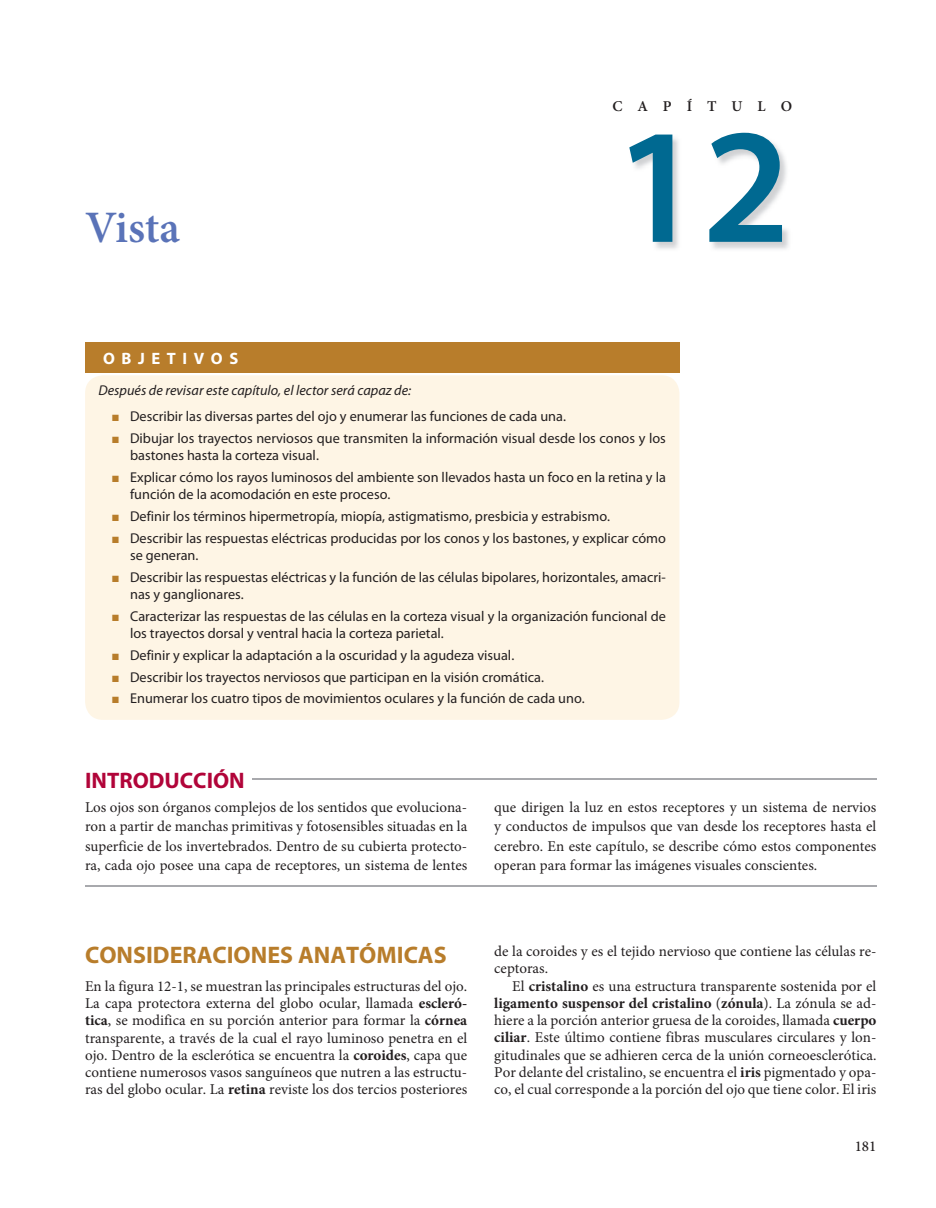
<style>
.page{position:relative;width:936px;height:1208px;background:#fff}
.page>*{position:absolute;margin:0;border:0;box-sizing:border-box;transform-origin:0 0}
.t1{font:600 165px "Myriad Pro";color:#006991}
.t2{font:600 45px "Minion Pro";color:#5a73b8}
.t3{font:700 24px "Myriad Pro";color:#b87d2b}
.t4{font:700 22.5px "Myriad Pro";color:#b10439}
.t5{font:700 16.5px "Myriad Pro";letter-spacing:.4em;color:#fff}
.t6{font:15px/19.5px "Minion Pro";color:#231f20;text-align:justify}
.t7{font:700 15px "Minion Pro";color:#231f20}
.t8{font:600 15px "Minion Pro";letter-spacing:1em;color:#231f20}
.t9{font:500 15px "Minion Pro";color:#231f20}
.t10{font:14.25px/17.2px "Myriad Pro";color:#231f20}
.t11{font:italic 14.25px "Myriad Pro";color:#231f20}
.s1{color:#b87d2b}
.s2{font-weight:700}
.s3{font-weight:400}
</style>
<div class="page">
<img style="left:632px;top:136px;width:157px;height:213px">
<div style="left:85px;top:342px;width:594px;height:30px;background:#b87d2b"></div>
<div style="left:85px;top:375px;width:594px;height:345px;background:#fef5e5;border-radius:18px"></div>
<hr style="left:85px;top:884px;width:791px;height:2px;background:#a8a9ad">
<hr style="left:252px;top:778px;width:624px;height:2px;background:#a8a9ad">
<p class="t2" style="left:85px;top:209px;width:96px">Vista</p>
<p class="t8" style="left:612px;top:100px;width:181px">CAPÍTULO</p>
<p class="t1" style="left:613px;top:123px;width:178px">12</p>
<p class="t5" style="left:103px;top:352px;width:137px">OBJETIVOS</p>
<p class="t11" style="left:99px;top:384px;width:314px">Después de revisar este capítulo, el lector será capaz de:</p>
<p class="t10" style="left:112px;top:409px;width:455px"><span class="s1">■</span> Describir las diversas partes del ojo y enumerar las funciones de cada una.</p>
<p class="t10" style="left:130px;top:431px;width:537px;text-indent:-18px"><span class="s1">■</span> Dibujar los trayectos nerviosos que transmiten la información visual desde los conos y los bastones hasta la corteza visual.</p>
<p class="t10" style="left:130px;top:470px;width:537px;text-indent:-18px"><span class="s1">■</span> Explicar cómo los rayos luminosos del ambiente son llevados hasta un foco en la retina y la función de la acomodación en este proceso.</p>
<p class="t10" style="left:112px;top:509px;width:499px"><span class="s1">■</span> Definir los términos hipermetropía, miopía, astigmatismo, presbicia y estrabismo.</p>
<p class="t10" style="left:130px;top:530px;width:537px;text-indent:-18px"><span class="s1">■</span> Describir las respuestas eléctricas producidas por los conos y los bastones, y explicar cómo se generan.</p>
<p class="t10" style="left:130px;top:569px;width:537px;text-indent:-18px"><span class="s1">■</span> Describir las respuestas eléctricas y la función de las células bipolares, horizontales, amacri&shy;nas y ganglionares.</p>
<p class="t10" style="left:130px;top:608px;width:537px;text-indent:-18px"><span class="s1">■</span> Caracterizar las respuestas de las células en la corteza visual y la organización funcional de los trayectos dorsal y ventral hacia la corteza parietal.</p>
<p class="t10" style="left:112px;top:647px;width:403px"><span class="s1">■</span> Definir y explicar la adaptación a la oscuridad y la agudeza visual.</p>
<p class="t10" style="left:112px;top:669px;width:433px"><span class="s1">■</span> Describir los trayectos nerviosos que participan en la visión cromática.</p>
<p class="t10" style="left:112px;top:691px;width:474px"><span class="s1">■</span> Enumerar los cuatro tipos de movimientos oculares y la función de cada uno.</p>
<p class="t4" style="left:85px;top:771px;width:161px">INTRODUCCIÓN</p>
<p class="t6" style="left:85px;top:798px;width:383px">Los ojos son órganos complejos de los sentidos que evoluciona&shy;ron a partir de manchas primitivas y fotosensibles situadas en la superficie de los invertebrados. Dentro de su cubierta protecto&shy;ra, cada ojo posee una capa de receptores, un sistema de lentes</p>
<p class="t6" style="left:494px;top:798px;width:383px">que dirigen la luz en estos receptores y un sistema de nervios y conductos de impulsos que van desde los receptores hasta el cerebro. En este capítulo, se describe cómo estos componentes operan para formar las imágenes visuales conscientes.</p>
<p class="t3" style="left:85px;top:946px;width:363px">CONSIDERACIONES ANATÓMICAS</p>
<p class="t6" style="left:85px;top:978px;width:383px;line-height:17.2px">En la figura 12-1, se muestran las principales estructuras del ojo.<br>La capa protectora externa del globo ocular, llamada <span class="s2">escleró&shy;tica</span>, se modifica en su porción anterior para formar la <span class="s2">córnea </span>transparente, a través de la cual el rayo luminoso penetra en el ojo. Dentro de la esclerótica se encuentra la <span class="s2">coroides</span>, capa que contiene numerosos vasos sanguíneos que nutren a las estructu&shy;ras del globo ocular. La <span class="s2">retina</span> reviste los dos tercios posteriores</p>
<p class="t6" style="left:494px;top:942px;width:383px">de la coroides y es el tejido nervioso que contiene las células re-</p>
<p class="t6" style="left:494px;top:960px;width:55px">ceptoras.</p>
<p class="t6" style="left:512px;top:977px;width:365px">El <span class="s2">cristalino</span> es una estructura transparente sostenida por el</p>
<p class="t7" style="left:494px;top:996px;width:383px">ligamento suspensor del cristalino <span class="s3">(</span>zónula<span class="s3">). La zónula se ad-</span></p>
<p class="t6" style="left:494px;top:1011px;width:383px">hiere a la porción anterior gruesa de la coroides, llamada <span class="s2">cuerpo</span></p>
<p class="t6" style="left:494px;top:1029px;width:383px"><span class="s2">ciliar</span>. Este último contiene fibras musculares circulares y lon-</p>
<p class="t6" style="left:494px;top:1046px;width:383px">gitudinales que se adhieren cerca de la unión corneoesclerótica.</p>
<p class="t6" style="left:494px;top:1063px;width:383px">Por delante del cristalino, se encuentra el <span class="s2">iris</span> pigmentado y opa-</p>
<p class="t6" style="left:494px;top:1080px;width:383px">co, el cual corresponde a la porción del ojo que tiene color. El iris</p>
<p class="t9" style="left:854px;top:1139px;width:23px">181</p>
</div>
